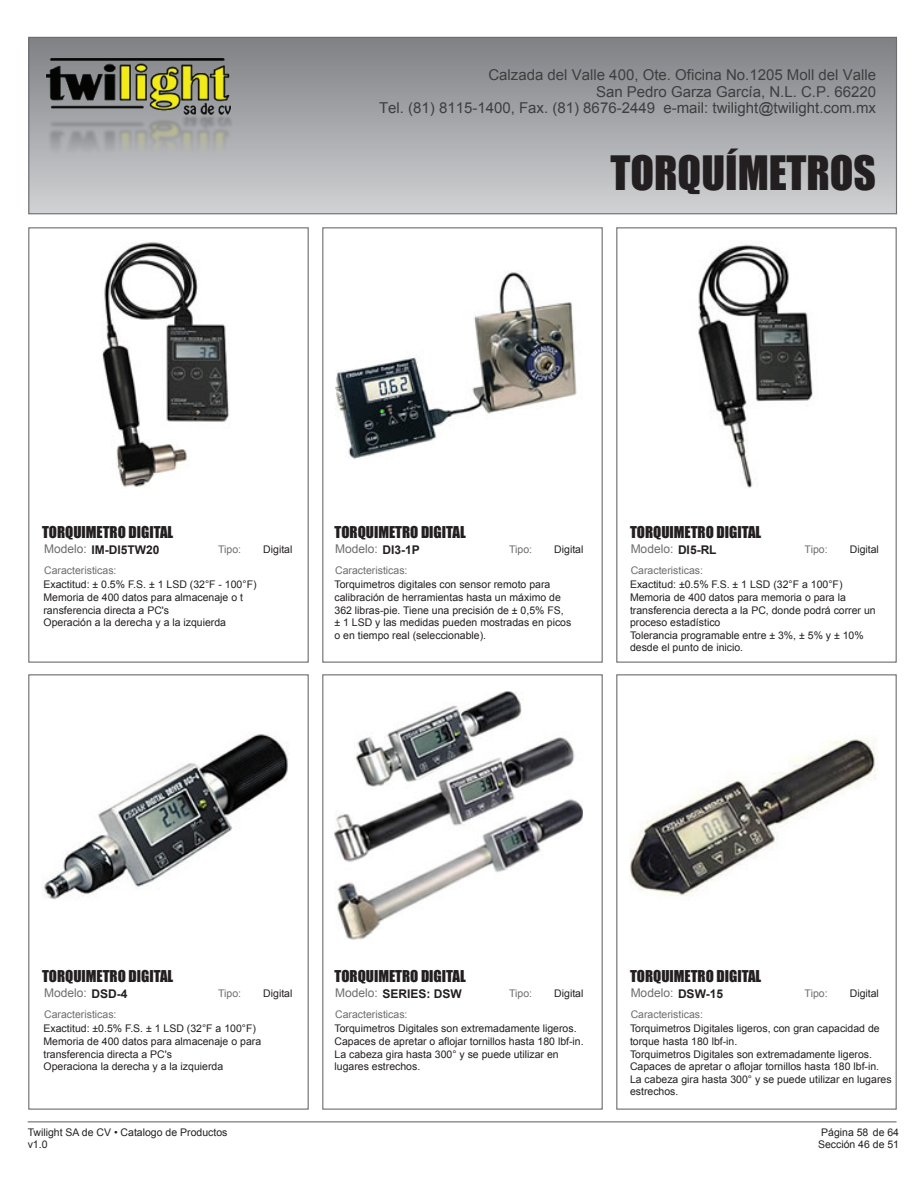
<style>
.page{position:relative;width:918px;height:1188px;background:#fff}
.page>*{position:absolute;margin:0;border:0;box-sizing:border-box;transform-origin:0 0}
.t1{font:43.5px "Impact";color:#231f20}
.t2{font:15px/16.5px "Arial";color:#3e3e3f;text-align:right}
.t3{font:15px "Impact";color:#231f20}
.t4{font:12px "Arial";color:#6c6d70}
.t5{font:700 12px "Arial";color:#231f20}
.t6{font:10.5px/12.6px "Arial";color:#231f20}
.t7{font:10.5px "Arial";color:#6c6d70}
.s1{font-weight:400;color:#6c6d70}
.s2{font-weight:700;color:#231f20}
</style>
<div class="page">
<div style="left:29px;top:37px;width:868px;height:177px;background:linear-gradient(to bottom,#7e8083,#d1d2d4)"></div>
<div style="left:28px;top:37px;width:869px;height:177px;border:1px solid #6c6d70"></div>
<hr style="left:28px;top:1121px;width:869px;height:1px;background:#6c6d70">
<div style="left:616px;top:674px;width:281px;height:436px;border:1px solid #6c6d70"></div>
<div style="left:322px;top:674px;width:281px;height:436px;border:1px solid #6c6d70"></div>
<div style="left:28px;top:674px;width:281px;height:436px;border:1px solid #6c6d70"></div>
<div style="left:616px;top:227px;width:281px;height:436px;border:1px solid #6c6d70"></div>
<div style="left:322px;top:227px;width:281px;height:436px;border:1px solid #6c6d70"></div>
<div style="left:28px;top:227px;width:281px;height:436px;border:1px solid #6c6d70"></div>
<img style="left:41px;top:58px;width:196px;height:103px">
<img style="left:335px;top:271px;width:242px;height:188px">
<img style="left:698px;top:244px;width:115px;height:244px">
<img style="left:102px;top:242px;width:127px;height:245px">
<img style="left:42px;top:734px;width:246px;height:166px">
<img style="left:334px;top:691px;width:248px;height:248px">
<img style="left:630px;top:739px;width:248px;height:157px">
<h2 class="t2" style="left:379px;top:67px;width:499px">Calzada del Valle 400, Ote. Oficina No.1205 Moll del Valle<br>San Pedro Garza García, N.L. C.P. 66220<br>Tel. (81) 8115-1400, Fax. (81) 8676-2449 e-mail: twilight@twilight.com.mx</h2>
<h1 class="t1" style="left:610px;top:140px;width:267px">TORQUÍMETROS</h1>
<h2 class="t3" style="left:42px;top:521px;width:133px">TORQUIMETRO DIGITAL</h2>
<h2 class="t3" style="left:334px;top:521px;width:133px">TORQUIMETRO DIGITAL</h2>
<h2 class="t3" style="left:630px;top:521px;width:133px">TORQUIMETRO DIGITAL</h2>
<p class="t5" style="left:44px;top:541px;width:117px"><span class="s1">Modelo:</span> IM-DI5TW20</p>
<p class="t7" style="left:218px;top:543px;width:24px">Tipo:</p>
<p class="t7" style="left:44px;top:564px;width:74px">Caracteristicas:</p>
<p class="t6" style="left:263px;top:544px;width:31px">Digital</p>
<p class="t4" style="left:335px;top:541px;width:86px">Modelo: <span class="s2">DI3-1P</span></p>
<p class="t7" style="left:509px;top:543px;width:24px">Tipo:</p>
<p class="t7" style="left:335px;top:564px;width:74px">Caracteristicas:</p>
<p class="t6" style="left:554px;top:544px;width:31px">Digital</p>
<p class="t4" style="left:631px;top:541px;width:87px">Modelo: <span class="s2">DI5-RL</span></p>
<p class="t7" style="left:805px;top:543px;width:24px">Tipo:</p>
<p class="t7" style="left:631px;top:564px;width:74px">Caracteristicas:</p>
<p class="t6" style="left:850px;top:544px;width:31px">Digital</p>
<p class="t6" style="left:44px;top:579px;width:215px">Exactitud: ± 0.5% F.S. ± 1 LSD (32°F - 100°F)<br>Memoria de 400 datos para almacenaje o t ransferencia directa a PC's<br>Operación a la derecha y a la izquierda</p>
<p class="t6" style="left:334px;top:579px;width:238px">Torquimetros digitales con sensor remoto para calibración de herramientas hasta un máximo de 362 libras-pie. Tiene una precisión de ± 0,5% FS, ± 1 LSD y las medidas pueden mostradas en picos o en tiempo real (seleccionable).</p>
<p class="t6" style="left:630px;top:579px;width:247px">Exactitud: ±0.5% F.S. ± 1 LSD (32°F a 100°F)<br>Memoria de 400 datos para memoria o para la transferencia derecta a la PC, donde podrá correr un proceso estadístico<br>Tolerancia programable entre ± 3%, ± 5% y ± 10% desde el punto de inicio.</p>
<h2 class="t3" style="left:42px;top:965px;width:133px">TORQUIMETRO DIGITAL</h2>
<h2 class="t3" style="left:334px;top:965px;width:133px">TORQUIMETRO DIGITAL</h2>
<h2 class="t3" style="left:630px;top:965px;width:133px">TORQUIMETRO DIGITAL</h2>
<p class="t4" style="left:44px;top:985px;width:85px">Modelo: <span class="s2">DSD-4</span></p>
<p class="t7" style="left:218px;top:987px;width:24px">Tipo:</p>
<p class="t7" style="left:44px;top:1008px;width:74px">Caracteristicas:</p>
<p class="t6" style="left:263px;top:988px;width:31px">Digital</p>
<p class="t5" style="left:335px;top:985px;width:128px"><span class="s1">Modelo:</span> SERIES: DSW</p>
<p class="t7" style="left:509px;top:987px;width:24px">Tipo:</p>
<p class="t7" style="left:335px;top:1008px;width:74px">Caracteristicas:</p>
<p class="t6" style="left:554px;top:988px;width:31px">Digital</p>
<p class="t4" style="left:631px;top:985px;width:94px">Modelo: <span class="s2">DSW-15</span></p>
<p class="t7" style="left:805px;top:987px;width:24px">Tipo:</p>
<p class="t7" style="left:631px;top:1008px;width:74px">Caracteristicas:</p>
<p class="t6" style="left:850px;top:988px;width:31px">Digital</p>
<p class="t6" style="left:44px;top:1023px;width:219px">Exactitud: ±0.5% F.S. ± 1 LSD (32°F a 100°F)<br>Memoria de 400 datos para almacenaje o para transferencia directa a PC's<br>Operaciona la derecha y a la izquierda</p>
<p class="t6" style="left:28px;top:1126px;width:201px">Twilight SA de CV • Catalogo de Productos v1.0</p>
<p class="t6" style="left:334px;top:1023px;width:251px">Torquimetros Digitales son extremadamente ligeros.<br>Capaces de apretar o aflojar tornillos hasta 180 lbf-in.<br>La cabeza gira hasta 300° y se puede utilizar en lugares estrechos.</p>
<p class="t6" style="left:630px;top:1023px;width:263px">Torquimetros Digitales ligeros, con gran capacidad de torque hasta 180 lbf-in.<br>Torquimetros Digitales son extremadamente ligeros.<br>Capaces de apretar o aflojar tornillos hasta 180 lbf-in.<br>La cabeza gira hasta 300° y se puede utilizar en lugares estrechos.</p>
<p class="t6" style="left:818px;top:1126px;width:83px;text-align:center">Página 58 de 64<br>Sección 46 de 51</p>
</div>
